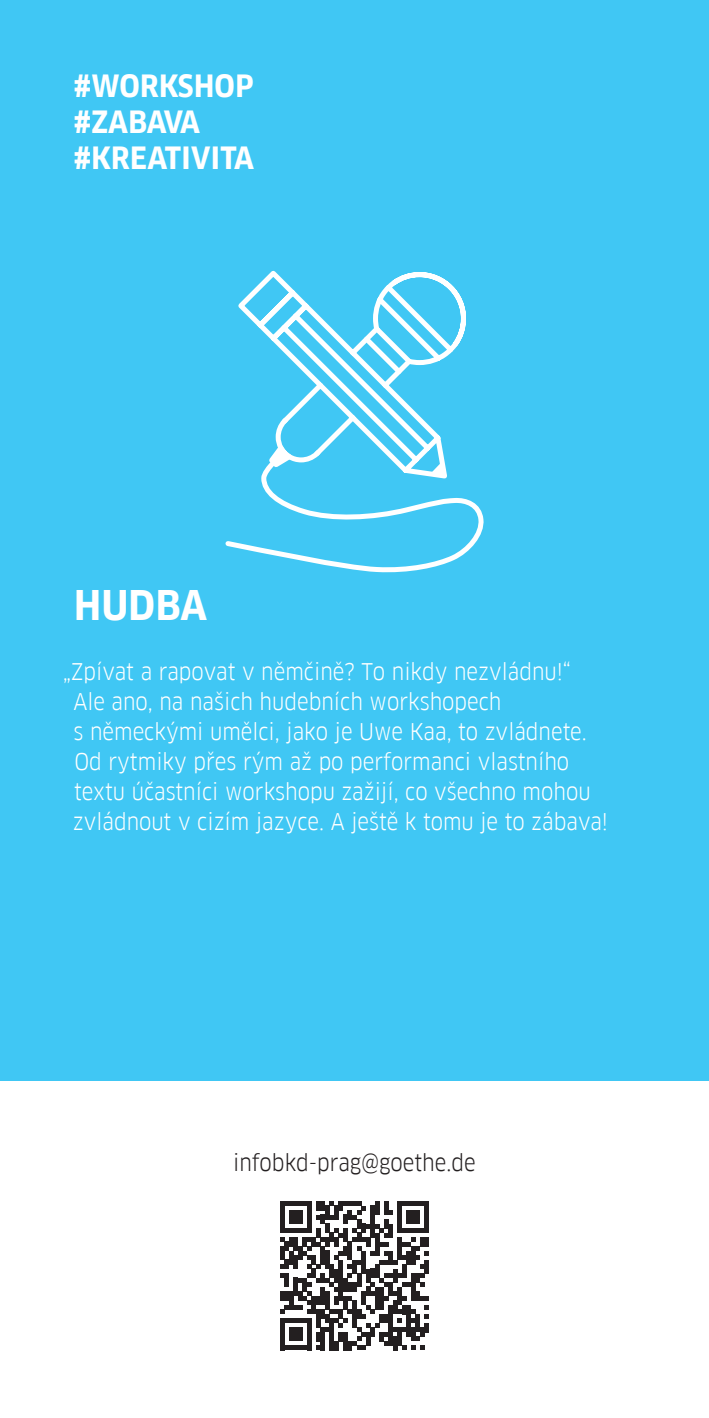
<style>
.page{position:relative;width:709px;height:1418px;background:#fff}
.page>*{position:absolute;margin:0;border:0;box-sizing:border-box;transform-origin:0 0}
.headline{font:700 40px "Goethe FF Clan";letter-spacing:.01em;color:#fff}
.t1{font:700 30px "Goethe FF Clan";letter-spacing:.01em;color:#fff}
.copy{font:22.5px/30px "Goethe FF Clan";color:#fff}
.t2{font:22.5px "Goethe FF Clan";color:#231f20}
</style>
<div class="page">
<div style="left:0;top:0;width:709px;height:1080px;background:#40c7f4"></div>
<svg style="left:225px;top:270px;width:259px;height:302px"></svg>
<svg style="left:265px;top:438px;width:31px;height:33px"></svg>
<svg style="left:280px;top:1201px;width:149px;height:148px"></svg>
<div style="left:424px;top:1322px;width:5px;height:9px;background:#231f20"></div>
<p class="t1" style="left:74px;top:69px;width:181px">#WORKSHOP</p>
<p class="t1" style="left:74px;top:105px;width:128px">#ZABAVA</p>
<p class="t1" style="left:74px;top:141px;width:182px">#KREATIVITA</p>
<p class="headline" style="left:74px;top:582px;width:134px">HUDBA</p>
<p class="copy" style="left:73px;top:656px;width:536px;text-indent:-10px">„Zpívat a rapovat v němčině? To nikdy nezvládnu!“ Ale ano, na našich hudebních workshopech<br>s německými umělci, jako je Uwe Kaa, to zvládnete.<br>Od rytmiky přes rým až po performanci vlastního textu účastníci workshopu zažijí, co všechno mohou zvládnout v cizím jazyce. A ještě k tomu je to zábava!</p>
<p class="t2" style="left:233px;top:1148px;width:244px">infobkd-prag@goethe.de</p>
</div>
